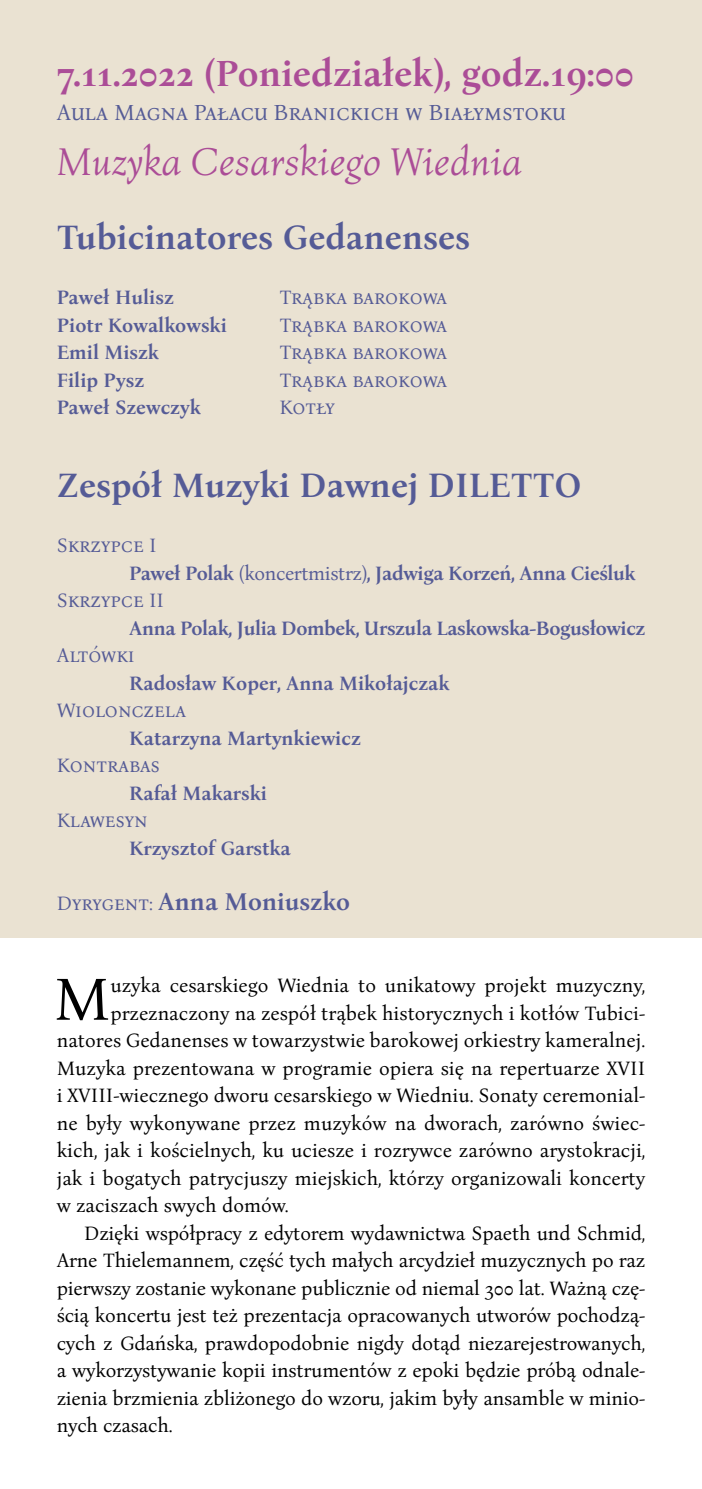
<style>
.page{position:relative;width:702px;height:1489px;background:#fff}
.page>*{position:absolute;margin:0;border:0;box-sizing:border-box;transform-origin:0 0}
.t1{font:61.25px "Bona Nova";color:#000}
.t2{font:italic 40px "Bona Nova";color:#ab4d97}
.t3{font:700 37.5px "Bona Nova";color:#ab4d97}
.t4{font:700 35px "Bona Nova";color:#555b96}
.t5{font:700 25px "Bona Nova";color:#555b96}
.t6{font:22.5px "Bona Nova";color:#555b96}
.t7{font:20px "Bona Nova";letter-spacing:-.01em;color:#000}
.t8{font:700 20px "Bona Nova";color:#555b96}
.t9{font:20px "Bona Nova";letter-spacing:-.01em;color:#555b96}
.t10{font:700 20px "Bona Nova";letter-spacing:-.02em;color:#555b96}
.s1{font-weight:400}
.s2{font-weight:400;font-size:20px}
</style>
<div class="page">
<div style="left:0;top:0;width:702px;height:937px;background:#eae2d2"></div>
<h3 class="t3" style="left:57px;top:44px;width:579px">7.11.2022 (Poniedziałek), godz.19:00</h3>
<p class="t6" style="left:57px;top:96px;width:510px">Aula Magna Pałacu Branickich w Białymstoku</p>
<h2 class="t2" style="left:57px;top:133px;width:467px">Muzyka Cesarskiego Wiednia</h2>
<h3 class="t4" style="left:57px;top:210px;width:415px">Tubicinatores Gedanenses</h3>
<p class="t8" style="left:57px;top:282px;width:119px">Paweł Hulisz</p>
<p class="t9" style="left:279px;top:282px;width:169px">Trąbka barokowa</p>
<p class="t8" style="left:57px;top:309px;width:172px">Piotr Kowalkowski</p>
<p class="t9" style="left:279px;top:310px;width:169px">Trąbka barokowa</p>
<p class="t8" style="left:57px;top:337px;width:104px">Emil Miszk</p>
<p class="t9" style="left:279px;top:337px;width:169px">Trąbka barokowa</p>
<p class="t8" style="left:57px;top:364px;width:89px">Filip Pysz</p>
<p class="t9" style="left:279px;top:365px;width:169px">Trąbka barokowa</p>
<p class="t8" style="left:57px;top:392px;width:146px">Paweł Szewczyk</p>
<p class="t9" style="left:279px;top:392px;width:57px">Kotły</p>
<h3 class="t4" style="left:57px;top:458px;width:526px">Zespół Muzyki Dawnej DILETTO</h3>
<p class="t9" style="left:57px;top:530px;width:101px">Skrzypce I</p>
<p class="t10" style="left:129px;top:557px;width:508px">Paweł Polak <span class="s1">(koncertmistrz)</span>, Jadwiga Korzeń, Anna Cieśluk</p>
<p class="t9" style="left:57px;top:585px;width:109px">Skrzypce II</p>
<p class="t10" style="left:129px;top:612px;width:517px">Anna Polak, Julia Dombek, Urszula Laskowska-Bogusłowicz</p>
<p class="t9" style="left:57px;top:640px;width:79px">Altówki</p>
<p class="t8" style="left:129px;top:667px;width:322px">Radosław Koper, Anna Mikołajczak</p>
<p class="t9" style="left:57px;top:695px;width:131px">Wiolonczela</p>
<p class="t8" style="left:129px;top:722px;width:233px">Katarzyna Martynkiewicz</p>
<p class="t9" style="left:57px;top:750px;width:105px">Kontrabas</p>
<p class="t8" style="left:129px;top:777px;width:139px">Rafał Makarski</p>
<p class="t9" style="left:57px;top:805px;width:93px">Klawesyn</p>
<p class="t8" style="left:129px;top:832px;width:163px">Krzysztof Garstka</p>
<p class="t5" style="left:57px;top:881px;width:295px"><span class="s2">Dyrygent:</span> Anna Moniuszko</p>
<h1 class="t1" style="left:53px;top:952px;width:58px">M</h1>
<p class="t7" style="left:110px;top:970px;width:536px">uzyka cesarskiego Wiednia to unikatowy projekt muzyczny,</p>
<p class="t7" style="left:110px;top:997px;width:536px">przeznaczony na zespół trąbek historycznych i kotłów Tubici-</p>
<p class="t7" style="left:57px;top:1025px;width:590px">natores Gedanenses w towarzystwie barokowej orkiestry kameralnej.</p>
<p class="t7" style="left:57px;top:1052px;width:590px">Muzyka prezentowana w programie opiera się na repertuarze XVII</p>
<p class="t7" style="left:57px;top:1080px;width:590px">i XVIII-wiecznego dworu cesarskiego w Wiedniu. Sonaty ceremonial-</p>
<p class="t7" style="left:57px;top:1107px;width:590px">ne były wykonywane przez muzyków na dworach, zarówno świec-</p>
<p class="t7" style="left:57px;top:1135px;width:590px">kich, jak i kościelnych, ku uciesze i rozrywce zarówno arystokracji,</p>
<p class="t7" style="left:57px;top:1162px;width:590px">jak i bogatych patrycjuszy miejskich, którzy organizowali koncerty</p>
<p class="t7" style="left:57px;top:1190px;width:233px">w zaciszach swych domów.</p>
<p class="t7" style="left:84px;top:1217px;width:562px">Dzięki współpracy z edytorem wydawnictwa Spaeth und Schmid,</p>
<p class="t7" style="left:57px;top:1245px;width:590px">Arne Thielemannem, część tych małych arcydzieł muzycznych po raz</p>
<p class="t7" style="left:57px;top:1272px;width:590px">pierwszy zostanie wykonane publicznie od niemal 300 lat. Ważną czę-</p>
<p class="t7" style="left:57px;top:1300px;width:590px">ścią koncertu jest też prezentacja opracowanych utworów pochodzą-</p>
<p class="t7" style="left:57px;top:1327px;width:590px">cych z Gdańska, prawdopodobnie nigdy dotąd niezarejestrowanych,</p>
<p class="t7" style="left:57px;top:1355px;width:590px">a wykorzystywanie kopii instrumentów z epoki będzie próbą odnale-</p>
<p class="t7" style="left:57px;top:1382px;width:590px">zienia brzmienia zbliżonego do wzoru, jakim były ansamble w minio-</p>
<p class="t7" style="left:57px;top:1410px;width:117px">nych czasach.</p>
</div>
